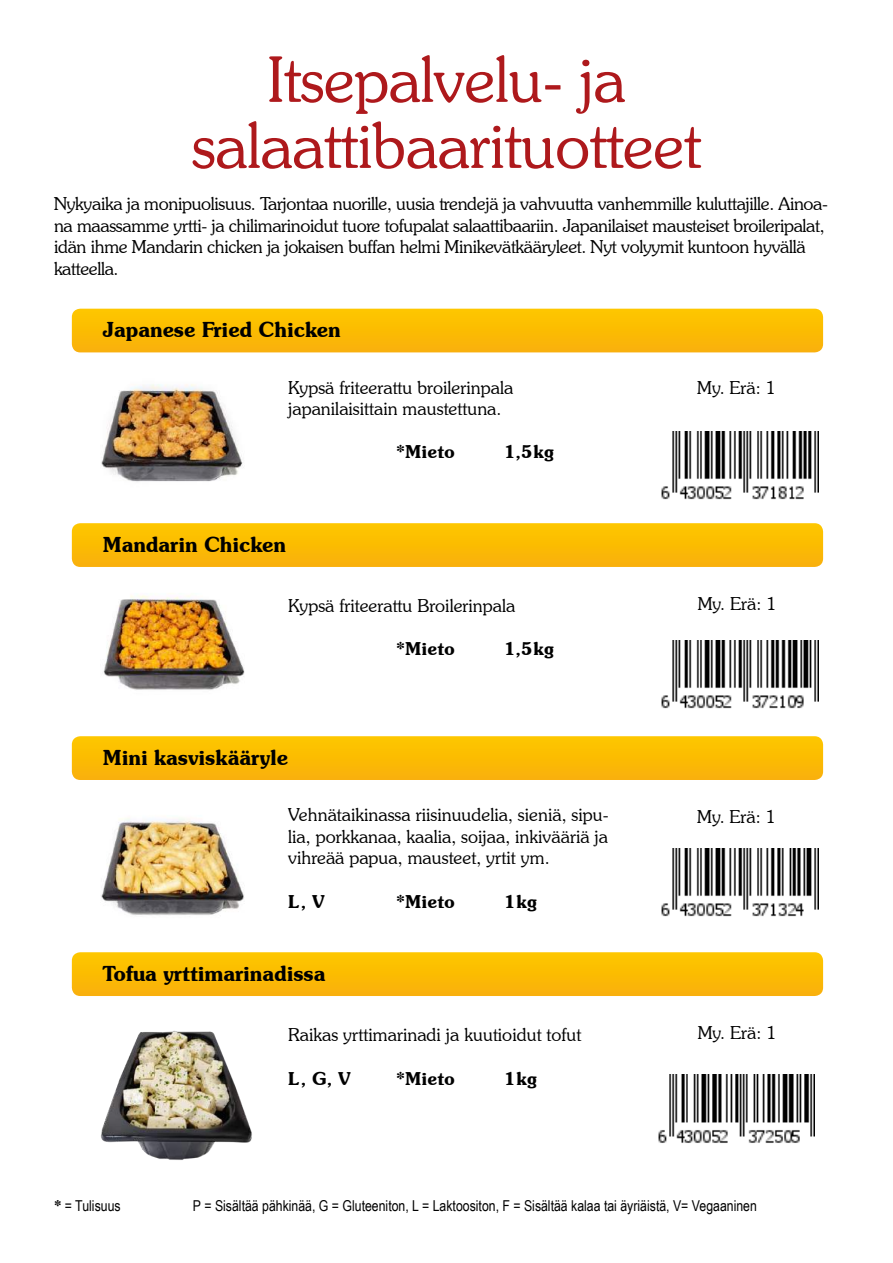
<style>
.page{position:relative;width:893px;height:1263px;background:#fff}
.page>*{position:absolute;margin:0;border:0;box-sizing:border-box;transform-origin:0 0}
.t1{font:300 63px/66px "Souvenir IT Cby BT";letter-spacing:-.01em;color:#ae191c;text-align:center}
.t2{font:600 21px "Souvenir IT Cby BT";letter-spacing:-.01em;color:#000}
.t3{font:300 18px/21.6px "Souvenir IT Cby BT";letter-spacing:-.02em;color:#000;text-align:justify}
.t4{font:300 18px/21.6px "Souvenir IT Cby BT";color:#000}
.t5{font:600 18px "Souvenir IT Cby BT";color:#000}
.t6{font:15px "Arial Narrow";color:#000}
.s1{font-family:"Souvenir IT Cby BT";font-weight:600}
</style>
<div class="page">
<svg style="left:72px;top:309px;width:751px;height:43px;background:#fbbb04"></svg>
<img style="left:661px;top:431px;width:157px;height:69px">
<svg style="left:72px;top:523px;width:751px;height:44px;background:#fbbc05"></svg>
<svg style="left:72px;top:736px;width:751px;height:44px;background:#fbbc05"></svg>
<img style="left:661px;top:848px;width:157px;height:69px">
<svg style="left:72px;top:952px;width:751px;height:44px;background:#fbbc05"></svg>
<img style="left:658px;top:1075px;width:157px;height:68px">
<img style="left:101px;top:384px;width:142px;height:98px">
<img style="left:661px;top:640px;width:157px;height:69px">
<img style="left:103px;top:595px;width:142px;height:95px">
<img style="left:101px;top:818px;width:143px;height:97px">
<img style="left:101px;top:1031px;width:151px;height:129px">
<h1 class="t1" style="left:192px;top:46px;width:511px">Itsepalvelu- ja salaattibaarituotteet</h1>
<p class="t3" style="left:54px;top:193px;width:776px;text-align:left">Nykyaika ja monipuolisuus. Tarjontaa nuorille, uusia trendejä ja vahvuutta vanhemmille kuluttajille. Ainoa&shy;na maassamme yrtti- ja chilimarinoidut tuore tofupalat salaattibaariin. Japanilaiset mausteiset broileripalat, idän ihme Mandarin chicken ja jokaisen buffan helmi Minikevätkääryleet. Nyt volyymit kuntoon hyvällä katteella.</p>
<p class="t2" style="left:103px;top:317px;width:239px">Japanese Fried Chicken</p>
<p class="t4" style="left:288px;top:376px;width:227px">Kypsä friteerattu broilerinpala japanilaisittain maustettuna.</p>
<p class="t5" style="left:396px;top:441px;width:60px">*Mieto</p>
<p class="t5" style="left:504px;top:441px;width:51px">1,5kg</p>
<p class="t2" style="left:103px;top:531px;width:185px">Mandarin Chicken</p>
<p class="t4" style="left:288px;top:595px;width:229px">Kypsä friteerattu Broilerinpala</p>
<p class="t5" style="left:396px;top:638px;width:60px">*Mieto</p>
<p class="t5" style="left:504px;top:638px;width:51px">1,5kg</p>
<p class="t2" style="left:103px;top:744px;width:187px">Mini kasviskääryle</p>
<p class="t3" style="left:288px;top:804px;width:322px">Vehnätaikinassa riisinuudelia, sieniä, sipu&shy;lia, porkkanaa, kaalia, soijaa, inkivääriä ja vihreää papua, mausteet, yrtit ym.</p>
<p class="t5" style="left:288px;top:890px;width:38px">L, V</p>
<p class="t5" style="left:396px;top:890px;width:60px">*Mieto</p>
<p class="t5" style="left:504px;top:890px;width:34px">1kg</p>
<p class="t2" style="left:103px;top:960px;width:224px">Tofua yrttimarinadissa</p>
<p class="t4" style="left:288px;top:1024px;width:295px">Raikas yrttimarinadi ja kuutioidut tofut</p>
<p class="t5" style="left:288px;top:1067px;width:64px">L, G, V</p>
<p class="t5" style="left:396px;top:1067px;width:60px">*Mieto</p>
<p class="t5" style="left:504px;top:1067px;width:34px">1kg</p>
<p class="t3" style="left:697px;top:376px;width:80px">My. Erä: 1</p>
<p class="t3" style="left:698px;top:592px;width:80px">My. Erä: 1</p>
<p class="t3" style="left:697px;top:805px;width:80px">My. Erä: 1</p>
<p class="t3" style="left:698px;top:1021px;width:80px">My. Erä: 1</p>
<p class="t6" style="left:54px;top:1195px;width:68px"><span class="s1">*</span> = Tulisuus</p>
<p class="t6" style="left:193px;top:1194px;width:565px">P = Sisältää pähkinää, G = Gluteeniton, L = Laktoositon, F = Sisältää kalaa tai äyriäistä, V= Vegaaninen</p>
</div>
